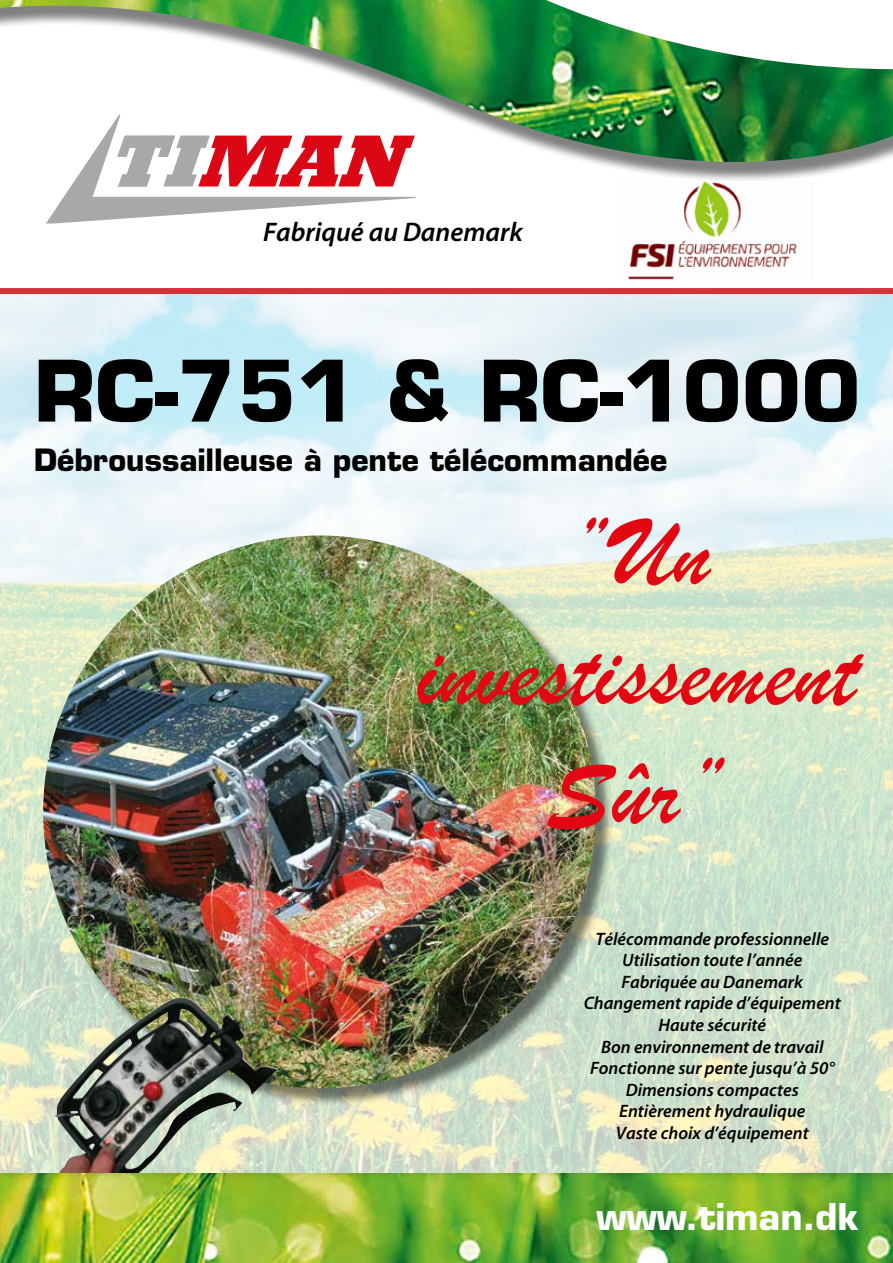
<style>
.page{position:relative;width:893px;height:1263px;background:#fff}
.page>*{position:absolute;margin:0;border:0;box-sizing:border-box;transform-origin:0 0}
.t1{font:100.5px/120px "Brush Script";color:#e10814;text-align:center}
.t2{font:700 82.5px "Eurostile";color:#000}
.t3{font:700 36px "Eurostile";color:#fff}
.t4{font:700 30px "Eurostile";color:#000}
.t5{font:27px "Myriad MM It 565 600";color:#000}
.t6{font:18px/21.6px "Myriad MM It 565 600";color:#000;text-align:center}
</style>
<div class="page">
<img style="left:0;top:294px;width:893px;height:880px">
<svg style="left:46px;top:183px;width:370px;height:40px"></svg>
<div style="left:0;top:0;width:893px;height:183px;background:#000;opacity:.5"></div>
<img style="left:0;top:0;width:893px;height:164px">
<div style="left:0;top:288px;width:893px;height:6px;background:#d23339"></div>
<div style="left:45px;top:538px;width:570px;height:569px;background:#000;opacity:.5"></div>
<img style="left:43px;top:535px;width:553px;height:553px;border-radius:276px">
<img style="left:55px;top:997px;width:223px;height:177px">
<img style="left:1px;top:1174px;width:892px;height:89px">
<img style="left:0;top:1174px;width:1px;height:89px">
<img style="left:617px;top:182px;width:198px;height:98px">
<h3 class="t5" style="left:263px;top:219px;width:261px">Fabriqué au Danemark</h3>
<h2 class="t2" style="left:34px;top:340px;width:828px">RC-751 &amp; RC-1000</h2>
<h3 class="t4" style="left:34px;top:442px;width:635px">Débroussailleuse à pente télécommandée</h3>
<h1 class="t1" style="left:417px;top:492px;width:441px">”Un investissement<br>Sûr”</h1>
<p class="t6" style="left:584px;top:929px;width:259px">Télécommande professionnelle<br>Utilisation toute l’année<br>Fabriquée au Danemark<br>Changement rapide d’équipement<br>Haute sécurité<br>Bon environnement de travail<br>Fonctionne sur pente jusqu’à 50°<br>Dimensions compactes<br>Entièrement hydraulique<br>Vaste choix d’équipement</p>
<h3 class="t3" style="left:597px;top:1194px;width:264px">www.timan.dk</h3>
</div>
